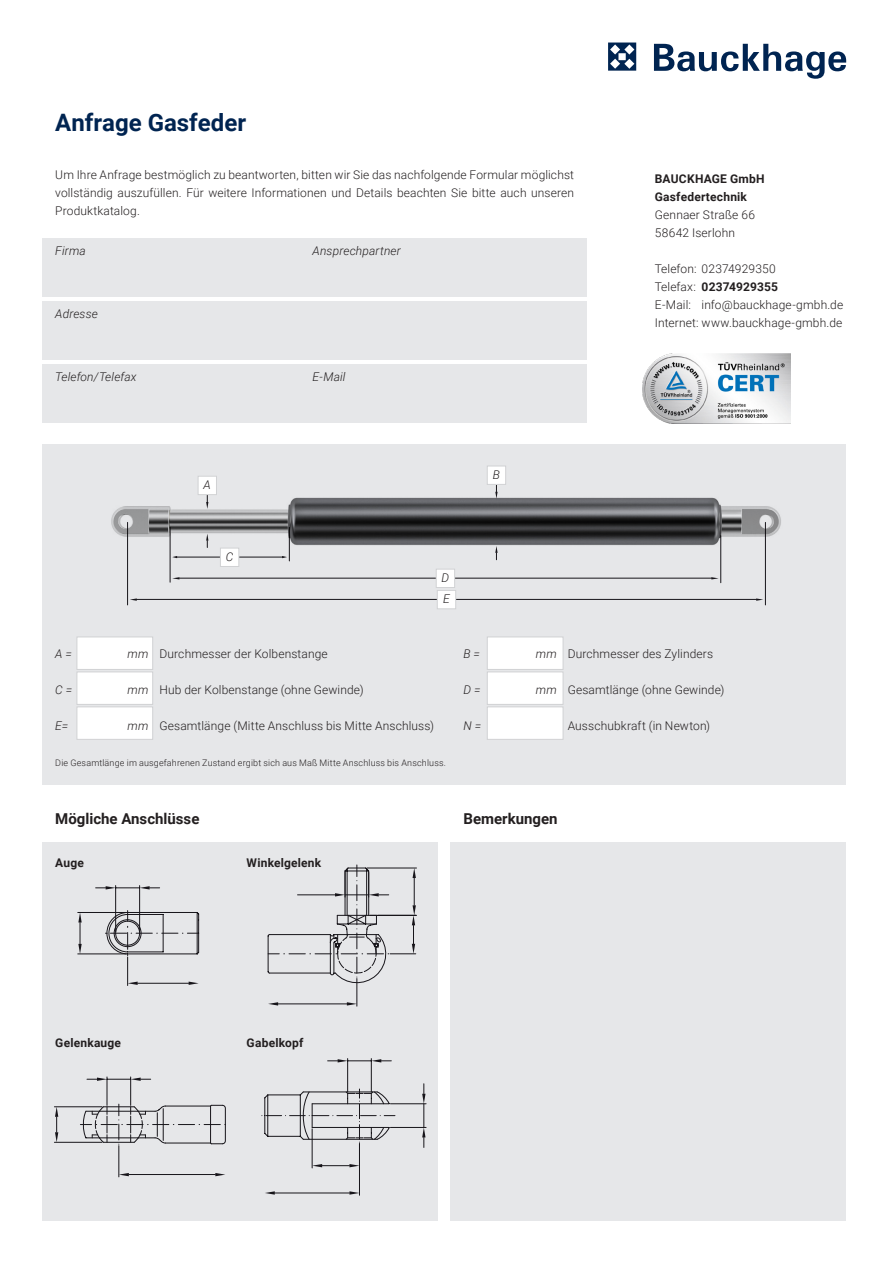
<style>
.page{position:relative;width:893px;height:1263px;background:#fff}
.page>*{position:absolute;margin:0;border:0;box-sizing:border-box;transform-origin:0 0}
.t1{font:700 24px "Roboto";color:#002451}
.t2{font:700 15px "Roboto";color:#231f20}
.t3{font:300 12px/18px "Roboto";letter-spacing:.01em;color:#231f20;text-align:justify}
.t4{font:700 12px "Roboto";letter-spacing:.015em;color:#231f20}
.t5{font:italic 300 12px "Roboto";letter-spacing:.01em;color:#231f20}
.t6{font:300 9px "Roboto";letter-spacing:.02em;color:#231f20}
.s1{font-weight:300}
.s2{font-style:italic}
</style>
<div class="page">
<svg style="left:608px;top:43px;width:238px;height:36px"></svg>
<img style="left:642px;top:353px;width:149px;height:70px">
<div style="left:43px;top:238px;width:544px;height:58px;background:#e6e7e9"></div>
<div style="left:43px;top:301px;width:544px;height:58px;background:#e6e7e9"></div>
<div style="left:43px;top:364px;width:544px;height:58px;background:#e6e7e9"></div>
<div style="left:43px;top:444px;width:803px;height:340px;background:#e6e7e9"></div>
<div style="left:43px;top:842px;width:395px;height:378px;background:#e6e7e9"></div>
<div style="left:451px;top:842px;width:395px;height:378px;background:#e6e7e9"></div>
<div style="left:77px;top:637px;width:76px;height:33px;background:#fff;border:1px solid #d1d2d4"></div>
<div style="left:77px;top:671px;width:76px;height:34px;background:#fff;border:1px solid #d1d2d4"></div>
<div style="left:77px;top:706px;width:76px;height:34px;background:#fff;border:1px solid #d1d2d4"></div>
<div style="left:487px;top:637px;width:76px;height:33px;background:#fff;border:1px solid #d1d2d4"></div>
<div style="left:487px;top:671px;width:76px;height:34px;background:#fff;border:1px solid #d1d2d4"></div>
<div style="left:487px;top:706px;width:76px;height:34px;background:#fff;border:1px solid #d1d2d4"></div>
<hr style="left:115px;top:885px;width:1px;height:47px;background:#17151a">
<hr style="left:139px;top:885px;width:1px;height:47px;background:#17151a">
<hr style="left:78px;top:912px;width:48px;height:1px;background:#17151a">
<hr style="left:78px;top:954px;width:48px;height:1px;background:#17151a">
<svg style="left:96px;top:886px;width:64px;height:3px"></svg>
<svg style="left:78px;top:913px;width:4px;height:41px"></svg>
<svg style="left:105px;top:910px;width:94px;height:75px"></svg>
<hr style="left:54px;top:1106px;width:48px;height:1px;background:#17151a">
<hr style="left:54px;top:1142px;width:48px;height:1px;background:#17151a">
<svg style="left:55px;top:1107px;width:3px;height:35px"></svg>
<svg style="left:80px;top:1076px;width:146px;height:101px"></svg>
<hr style="left:390px;top:1103px;width:36px;height:1px;background:#17151a">
<hr style="left:390px;top:1127px;width:36px;height:1px;background:#17151a">
<svg style="left:262px;top:1058px;width:163px;height:138px"></svg>
<svg style="left:268px;top:865px;width:148px;height:141px"></svg>
<img style="left:42px;top:444px;width:739px;height:178px">
<p class="t1" style="left:55px;top:106px;width:192px">Anfrage Gasfeder</p>
<p class="t3" style="left:55px;top:165px;width:520px">Um Ihre Anfrage bestmöglich zu beantworten, bitten wir Sie das nachfolgende Formular möglichst vollständig auszufüllen. Für weitere Informationen und Details beachten Sie bitte auch unseren Produktkatalog.</p>
<p class="t5" style="left:55px;top:242px;width:32px">Firma</p>
<p class="t5" style="left:313px;top:242px;width:90px">Ansprechpartner</p>
<p class="t5" style="left:55px;top:305px;width:44px">Adresse</p>
<p class="t5" style="left:55px;top:368px;width:83px">Telefon/Telefax</p>
<p class="t5" style="left:313px;top:368px;width:35px">E-Mail</p>
<p class="t5" style="left:204px;top:476px;width:9px">A</p>
<p class="t5" style="left:226px;top:548px;width:9px">C</p>
<p class="t5" style="left:442px;top:569px;width:9px">D</p>
<p class="t5" style="left:443px;top:591px;width:8px">E</p>
<p class="t5" style="left:493px;top:466px;width:9px">B</p>
<p class="t4" style="left:655px;top:170px;width:111px">BAUCKHAGE GmbH</p>
<p class="t4" style="left:655px;top:188px;width:94px">Gasfedertechnik</p>
<p class="t3" style="left:655px;top:205px;width:102px">Gennaer Straße 66</p>
<p class="t3" style="left:655px;top:223px;width:82px">58642 Iserlohn</p>
<p class="t3" style="left:655px;top:259px;width:122px">Telefon: 02374929350</p>
<p class="t4" style="left:655px;top:278px;width:125px"><span class="s1">Telefax:</span> 02374929355</p>
<p class="t3" style="left:655px;top:295px;width:190px">E-Mail: info@bauckhage-gmbh.de</p>
<p class="t3" style="left:655px;top:313px;width:189px">Internet: www.bauckhage-gmbh.de</p>
<p class="t5" style="left:55px;top:645px;width:18px">A =</p>
<p class="t3" style="left:128px;top:644px;width:202px"><span class="s2">mm</span> Durchmesser der Kolbenstange</p>
<p class="t5" style="left:463px;top:645px;width:18px">B =</p>
<p class="t3" style="left:536px;top:644px;width:179px"><span class="s2">mm</span> Durchmesser des Zylinders</p>
<p class="t5" style="left:55px;top:681px;width:19px">C =</p>
<p class="t3" style="left:128px;top:680px;width:238px"><span class="s2">mm</span> Hub der Kolbenstange (ohne Gewinde)</p>
<p class="t5" style="left:463px;top:681px;width:19px">D =</p>
<p class="t3" style="left:536px;top:680px;width:190px"><span class="s2">mm</span> Gesamtlänge (ohne Gewinde)</p>
<p class="t5" style="left:55px;top:717px;width:15px">E=</p>
<p class="t3" style="left:128px;top:716px;width:308px"><span class="s2">mm</span> Gesamtlänge (Mitte Anschluss bis Mitte Anschluss)</p>
<p class="t5" style="left:463px;top:717px;width:19px">N =</p>
<p class="t3" style="left:568px;top:716px;width:144px">Ausschubkraft (in Newton)</p>
<p class="t6" style="left:55px;top:756px;width:392px">Die Gesamtlänge im ausgefahrenen Zustand ergibt sich aus Maß Mitte Anschluss bis Anschluss.</p>
<p class="t2" style="left:55px;top:808px;width:146px">Mögliche Anschlüsse</p>
<p class="t2" style="left:463px;top:808px;width:96px">Bemerkungen</p>
<p class="t4" style="left:55px;top:855px;width:30px">Auge</p>
<p class="t4" style="left:247px;top:855px;width:76px">Winkelgelenk</p>
<p class="t4" style="left:55px;top:1035px;width:67px">Gelenkauge</p>
<p class="t4" style="left:247px;top:1035px;width:58px">Gabelkopf</p>
</div>
